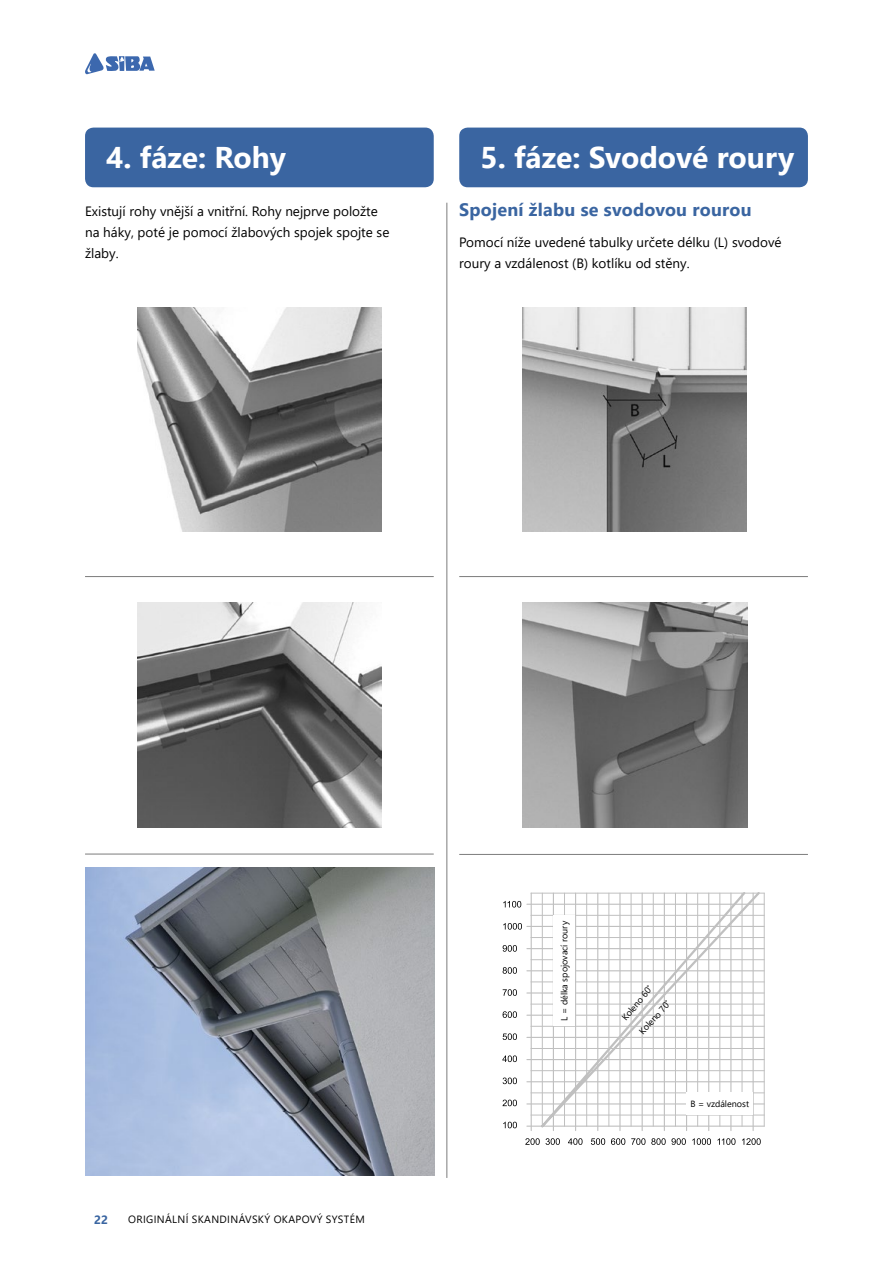
<style>
.page{position:relative;width:893px;height:1263px;background:#fff}
.page>*{position:absolute;margin:0;border:0;box-sizing:border-box;transform-origin:0 0}
.t1{font:700 30px "Segoe UI";color:#fff}
.t2{font:700 18px "Segoe UI";letter-spacing:.01em;color:#3a65a1}
.t3{font:13.5px/21px "Segoe UI";color:#000}
.t4{font:700 12px "Segoe UI";color:#3a65a1}
.t5{font:10.5px "Segoe UI";letter-spacing:.035em;color:#000}
.t6{font:9px "Segoe UI";color:#000}
</style>
<div class="page">
<img style="left:86px;top:867px;width:348px;height:309px">
<img style="left:137px;top:308px;width:244px;height:223px">
<img style="left:137px;top:603px;width:244px;height:225px">
<img style="left:522px;top:308px;width:224px;height:223px">
<img style="left:522px;top:603px;width:226px;height:225px">
<hr style="left:531px;top:893px;width:1px;height:237px;background:#c0c0c0">
<hr style="left:764px;top:893px;width:1px;height:233px;background:#c0c0c0">
<hr style="left:553px;top:893px;width:1px;height:237px;background:#c0c0c0">
<hr style="left:575px;top:893px;width:1px;height:237px;background:#c0c0c0">
<hr style="left:597px;top:893px;width:1px;height:237px;background:#c0c0c0">
<hr style="left:619px;top:893px;width:2px;height:237px;background:#c0c0c0">
<hr style="left:642px;top:893px;width:1px;height:237px;background:#c0c0c0">
<hr style="left:664px;top:893px;width:1px;height:237px;background:#c0c0c0">
<hr style="left:686px;top:893px;width:1px;height:237px;background:#c0c0c0">
<hr style="left:708px;top:893px;width:1px;height:237px;background:#c0c0c0">
<hr style="left:730px;top:893px;width:1px;height:237px;background:#c0c0c0">
<hr style="left:527px;top:1125px;width:237px;height:2px;background:#c0c0c0">
<hr style="left:531px;top:1070px;width:233px;height:1px;background:#c0c0c0">
<hr style="left:531px;top:1048px;width:233px;height:1px;background:#c0c0c0">
<hr style="left:531px;top:1026px;width:233px;height:1px;background:#c0c0c0">
<hr style="left:531px;top:1004px;width:233px;height:1px;background:#c0c0c0">
<hr style="left:531px;top:982px;width:233px;height:1px;background:#c0c0c0">
<hr style="left:531px;top:959px;width:233px;height:1px;background:#c0c0c0">
<hr style="left:531px;top:937px;width:233px;height:1px;background:#c0c0c0">
<hr style="left:531px;top:915px;width:233px;height:1px;background:#c0c0c0">
<hr style="left:531px;top:893px;width:233px;height:1px;background:#c0c0c0">
<hr style="left:527px;top:1103px;width:237px;height:1px;background:#c0c0c0">
<hr style="left:527px;top:1081px;width:237px;height:1px;background:#c0c0c0">
<hr style="left:527px;top:1059px;width:237px;height:1px;background:#c0c0c0">
<hr style="left:527px;top:1037px;width:237px;height:1px;background:#c0c0c0">
<hr style="left:527px;top:1015px;width:237px;height:1px;background:#c0c0c0">
<hr style="left:527px;top:992px;width:237px;height:1px;background:#c0c0c0">
<hr style="left:527px;top:948px;width:237px;height:1px;background:#c0c0c0">
<hr style="left:527px;top:926px;width:237px;height:1px;background:#c0c0c0">
<svg style="left:525px;top:1138px;width:15px;height:7px"></svg>
<svg style="left:546px;top:1138px;width:14px;height:7px"></svg>
<svg style="left:568px;top:1138px;width:14px;height:7px"></svg>
<svg style="left:591px;top:1138px;width:14px;height:7px"></svg>
<svg style="left:611px;top:1138px;width:14px;height:7px"></svg>
<svg style="left:631px;top:1138px;width:14px;height:7px"></svg>
<svg style="left:651px;top:1138px;width:35px;height:7px"></svg>
<svg style="left:692px;top:1138px;width:19px;height:7px"></svg>
<svg style="left:717px;top:1138px;width:18px;height:7px"></svg>
<svg style="left:742px;top:1138px;width:19px;height:7px"></svg>
<svg style="left:503px;top:901px;width:18px;height:6px"></svg>
<svg style="left:503px;top:923px;width:19px;height:7px"></svg>
<svg style="left:503px;top:945px;width:14px;height:7px"></svg>
<svg style="left:503px;top:967px;width:14px;height:7px"></svg>
<svg style="left:503px;top:989px;width:14px;height:7px"></svg>
<svg style="left:503px;top:1011px;width:14px;height:7px"></svg>
<svg style="left:503px;top:1033px;width:14px;height:7px"></svg>
<svg style="left:502px;top:1055px;width:15px;height:7px"></svg>
<svg style="left:503px;top:1077px;width:14px;height:7px"></svg>
<svg style="left:502px;top:1099px;width:15px;height:7px"></svg>
<svg style="left:503px;top:1122px;width:14px;height:6px"></svg>
<hr style="left:527px;top:904px;width:237px;height:1px;background:#c0c0c0">
<hr style="left:527px;top:970px;width:237px;height:1px;background:#c0c0c0">
<hr style="left:531px;top:1092px;width:233px;height:1px;background:#c0c0c0">
<hr style="left:531px;top:1115px;width:233px;height:1px;background:#c0c0c0">
<hr style="left:753px;top:893px;width:1px;height:237px;background:#c0c0c0">
<svg style="left:539px;top:892px;width:223px;height:237px"></svg>
<hr style="left:447px;top:203px;width:1px;height:975px;background:#7c7c7c">
<hr style="left:85px;top:576px;width:349px;height:1px;background:#7c7c7c">
<hr style="left:459px;top:576px;width:349px;height:1px;background:#7c7c7c">
<hr style="left:459px;top:854px;width:349px;height:1px;background:#7c7c7c">
<hr style="left:85px;top:854px;width:349px;height:1px;background:#7c7c7c">
<div style="left:85px;top:128px;width:349px;height:59px;background:#3a65a1;border-radius:9px"></div>
<div style="left:686px;top:1093px;width:67px;height:22px;background:#fff"></div>
<div style="left:459px;top:128px;width:349px;height:59px;background:#3a65a1;border-radius:9px"></div>
<div style="left:553px;top:915px;width:22px;height:111px;background:#fff"></div>
<svg style="left:85px;top:53px;width:70px;height:21px"></svg>
<h1 class="t1" style="left:106px;top:129px;width:181px">4. fáze: Rohy</h1>
<h1 class="t1" style="left:480px;top:129px;width:315px">5. fáze: Svodové roury</h1>
<p class="t3" style="left:85px;top:200px;width:306px">Existují rohy vnější a vnitřní. Rohy nejprve položte na háky, poté je pomocí žlabových spojek spojte se žlaby.</p>
<h2 class="t2" style="left:459px;top:192px;width:294px">Spojení žlabu se svodovou rourou</h2>
<p class="t3" style="left:459px;top:231px;width:324px">Pomocí níže uvedené tabulky určete délku (L) svodové roury a vzdálenost (B) kotlíku od stěny.</p>
<p class="t4" style="left:94px;top:1208px;width:15px">22</p>
<p class="t5" style="left:128px;top:1209px;width:238px">ORIGINÁLNÍ Skan dinávský OKAPOVÝ SYSTÉM</p>
<p class="t6" style="left:556px;top:1020px;width:101px;rotate:-90deg">L = délka spojovací roury</p>
<p class="t6" style="left:617px;top:1013px;width:44px;rotate:-50deg">Koleno 60˚</p>
<p class="t6" style="left:634px;top:1027px;width:44px;rotate:-48deg">Koleno 70˚</p>
<p class="t6" style="left:690px;top:1095px;width:60px">B = vzdálenost</p>
</div>
